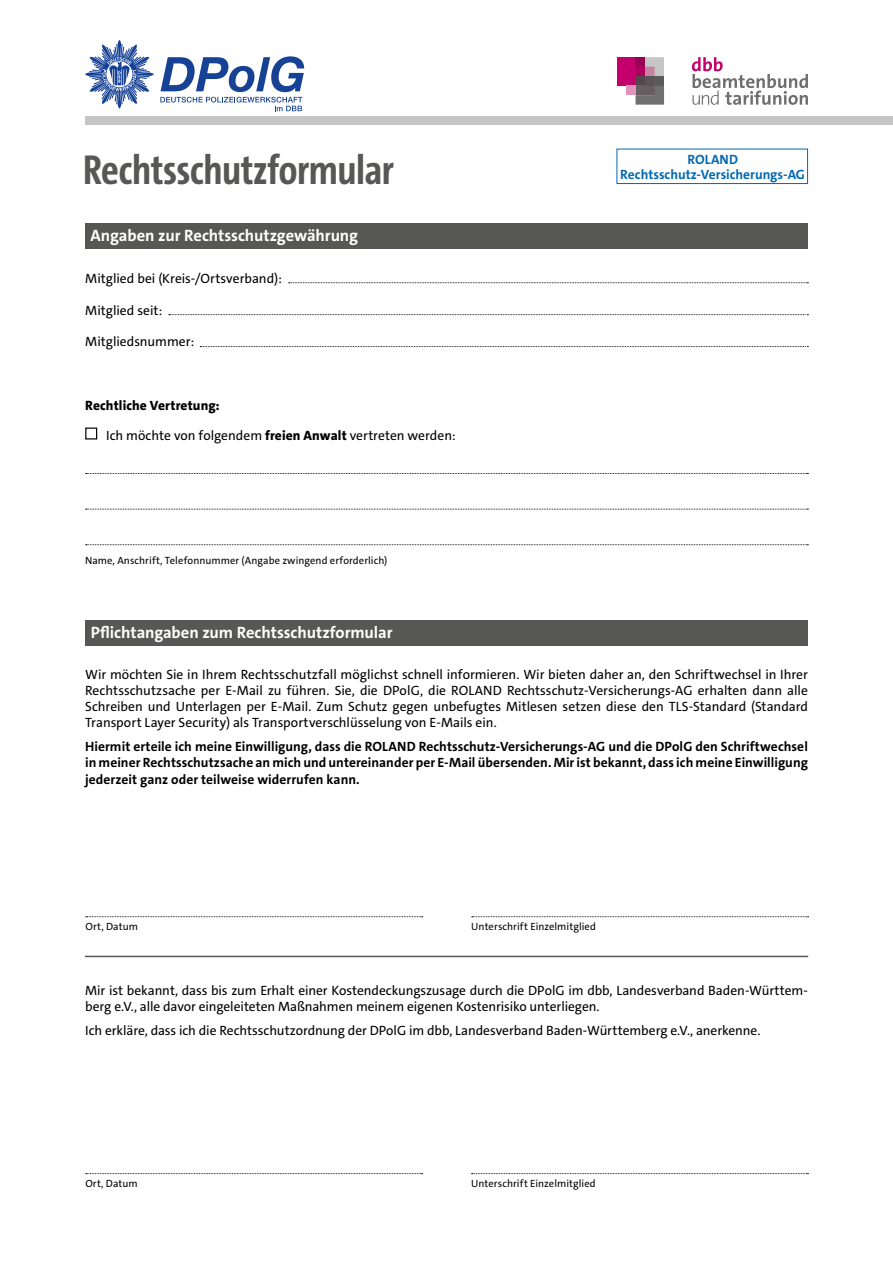
<style>
.page{position:relative;width:893px;height:1263px;background:#fff}
.page>*{position:absolute;margin:0;border:0;box-sizing:border-box;transform-origin:0 0}
.t1{font:700 42px "The Sans Cd LF7";letter-spacing:-.01em;color:#575756}
.t2{font:700 16.5px "The Sans C4 s";letter-spacing:-.005em;color:#fff}
.t3{font:13.5px/16.2px "The Sans C4 s";letter-spacing:-.005em;color:#000}
.t4{font:700 13.5px/16.2px "The Sans C4 s";letter-spacing:.005em;color:#000;text-align:justify}
.t5{font:700 13.5px/15px "The Sans C4 s";color:#0069b4;text-align:center}
.t6{font:800 13.5px "The Sans C4 s";letter-spacing:.005em;color:#000}
.t7{font:10.5px "The Sans C4 s";letter-spacing:.01em;color:#000}
.s1{font-weight:800}
</style>
<div class="page">
<svg style="left:692px;top:57px;width:116px;height:48px"></svg>
<div style="left:617px;top:57px;width:18px;height:29px;background:#c3006b"></div>
<div style="left:635px;top:57px;width:10px;height:10px;background:#980053"></div>
<div style="left:635px;top:67px;width:10px;height:9px;background:#ae005f"></div>
<div style="left:635px;top:76px;width:10px;height:10px;background:#55454c"></div>
<svg style="left:645px;top:57px;width:19px;height:19px"></svg>
<div style="left:645px;top:76px;width:9px;height:10px;background:#5b5356"></div>
<div style="left:654px;top:76px;width:10px;height:10px;background:#5a5a59"></div>
<svg style="left:635px;top:86px;width:29px;height:19px"></svg>
<div style="left:626px;top:86px;width:9px;height:9px;background:#e094b7"></div>
<div style="left:85px;top:116px;width:808px;height:9px;background:#c6c6c6"></div>
<div style="left:85px;top:427px;width:12px;height:12px;border:1px solid #000"></div>
<svg style="left:169px;top:314px;width:639px;height:1px"></svg>
<svg style="left:289px;top:282px;width:519px;height:1px"></svg>
<div style="left:85px;top:223px;width:723px;height:26px;background:#575756"></div>
<svg style="left:200px;top:346px;width:608px;height:1px"></svg>
<svg style="left:86px;top:473px;width:722px;height:1px"></svg>
<svg style="left:86px;top:509px;width:722px;height:1px"></svg>
<svg style="left:86px;top:544px;width:722px;height:1px"></svg>
<div style="left:617px;top:149px;width:191px;height:35px;border:1px solid #0069b4"></div>
<svg style="left:86px;top:916px;width:337px;height:1px"></svg>
<svg style="left:472px;top:916px;width:337px;height:1px"></svg>
<hr style="left:85px;top:956px;width:723px;height:1px;background:#575756">
<div style="left:85px;top:620px;width:723px;height:25px;background:#575756"></div>
<svg style="left:86px;top:1173px;width:337px;height:1px"></svg>
<svg style="left:472px;top:1173px;width:336px;height:1px"></svg>
<svg style="left:160px;top:56px;width:144px;height:55px"></svg>
<svg style="left:85px;top:40px;width:69px;height:69px"></svg>
<h1 class="t1" style="left:83px;top:143px;width:312px">Rechtsschutzformular</h1>
<p class="t2" style="left:91px;top:225px;width:269px">Angaben zur Rechtsschutzgewährung</p>
<p class="t3" style="left:85px;top:271px;width:198px">Mitglied bei (Kreis-/Ortsverband):</p>
<p class="t3" style="left:85px;top:302px;width:79px">Mitglied seit:</p>
<p class="t3" style="left:85px;top:334px;width:110px">Mitgliedsnummer:</p>
<p class="t6" style="left:85px;top:396px;width:136px">Rechtliche Vertretung:</p>
<p class="t3" style="left:106px;top:427px;width:351px">Ich möchte von folgendem <span class="s1">freien Anwalt</span> vertreten werden:</p>
<p class="t7" style="left:85px;top:553px;width:304px">Name, Anschrift, Telefonnummer (Angabe zwingend erforderlich)</p>
<p class="t5" style="left:620px;top:152px;width:186px">ROLAND<br>Rechtsschutz-Versicherungs-AG</p>
<p class="t2" style="left:91px;top:621px;width:303px">Pflichtangaben zum Rechtsschutzformular</p>
<p class="t3" style="left:85px;top:666px;width:724px;text-align:justify">Wir möchten Sie in Ihrem Rechtsschutzfall möglichst schnell informieren. Wir bieten daher an, den Schriftwechsel in Ihrer Rechtsschutzsache per E-Mail zu führen. Sie, die DPolG, die ROLAND Rechtsschutz-Versicherungs-AG erhalten dann alle Schreiben und Unterlagen per E-Mail. Zum Schutz gegen unbefugtes Mitlesen setzen diese den TLS-Standard (Standard Transport Layer Security) als Transportverschlüsselung von E-Mails ein.</p>
<p class="t4" style="left:85px;top:739px;width:724px">Hiermit erteile ich meine Einwilligung, dass die ROLAND Rechtsschutz-Versicherungs-AG und die DPolG den Schriftwechsel in meiner Rechtsschutzsache an mich und untereinander per E-Mail übersenden. Mir ist bekannt, dass ich meine Einwilligung jederzeit ganz oder teilweise widerrufen kann.</p>
<p class="t7" style="left:86px;top:920px;width:54px">Ort, Datum</p>
<p class="t7" style="left:471px;top:920px;width:126px">Unterschrift Einzelmitglied</p>
<p class="t3" style="left:85px;top:983px;width:724px">Mir ist bekannt, dass bis zum Erhalt einer Kostendeckungszusage durch die DPolG im dbb, Landesverband Baden-Württem&shy;berg e.V., alle davor eingeleiteten Maßnahmen meinem eigenen Kostenrisiko unterliegen.</p>
<p class="t3" style="left:85px;top:1022px;width:677px">Ich erkläre, dass ich die Rechtsschutzordnung der DPolG im dbb, Landesverband Baden-Württemberg e.V., anerkenne.</p>
<p class="t7" style="left:85px;top:1177px;width:54px">Ort, Datum</p>
<p class="t7" style="left:471px;top:1177px;width:126px">Unterschrift Einzelmitglied</p>
</div>
